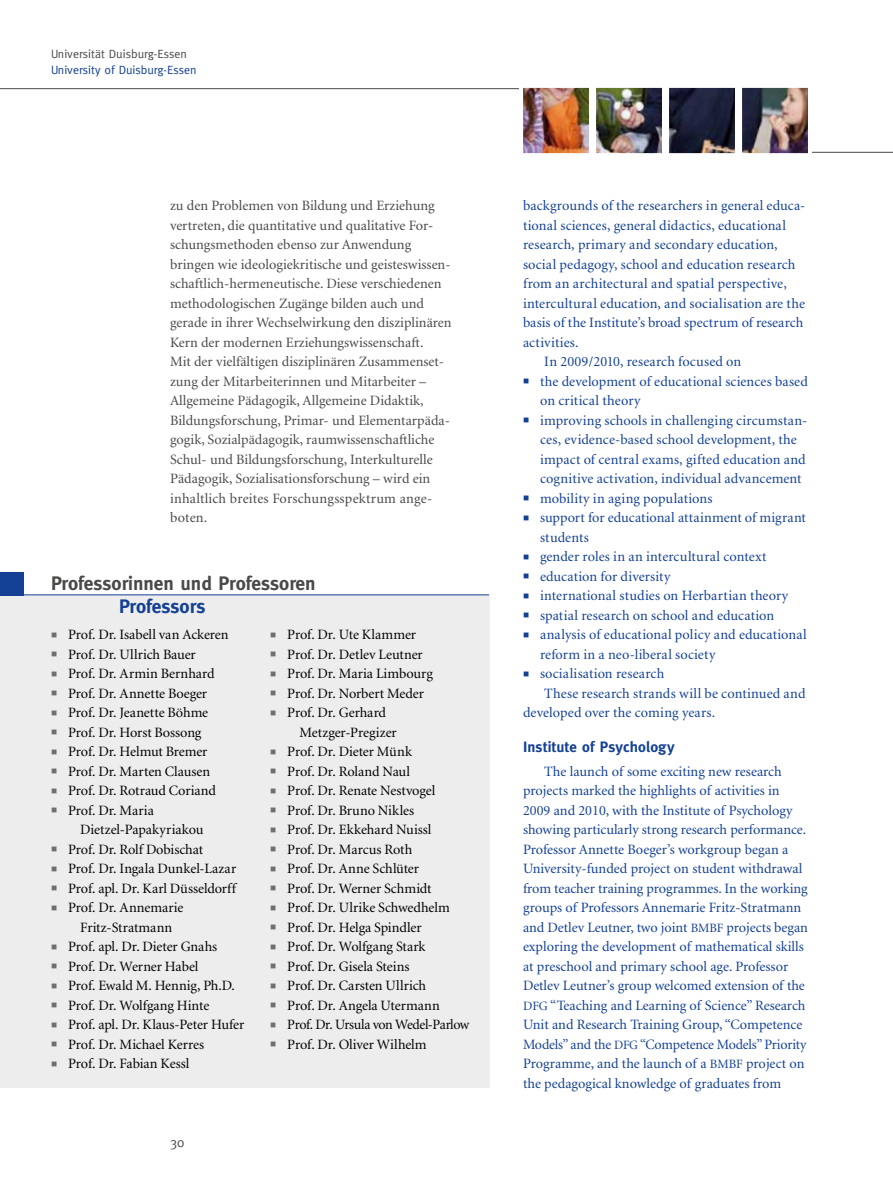
<style>
.page{position:relative;width:893px;height:1191px;background:#fff}
.page>*{position:absolute;margin:0;border:0;box-sizing:border-box;transform-origin:0 0}
.t1{font:700 19.5px "Meta";color:#494948}
.t2{font:700 19.5px "Meta";color:#134094}
.t3{font:700 15px "Meta";letter-spacing:.01em;color:#134094}
.t4{font:14.25px/19.5px "Minion";color:#134094}
.t5{font:14.25px "Minion";letter-spacing:-.005em;color:#000}
.t6{font:14.25px/19.5px "Minion";color:#494948}
.t7{font:14.25px "Minion";letter-spacing:-.035em;color:#000}
.t8{font:13.5px "Meta";color:#494948}
.t9{font:12px "Meta";color:#134094}
.t10{font:12px "Meta";color:#494948}
.s1{font-size:12.75px}
</style>
<div class="page">
<div style="left:0;top:595px;width:489px;height:492px;background:#ededed"></div>
<div style="left:0;top:572px;width:23px;height:23px;background:#134094"></div>
<hr style="left:0;top:594px;width:489px;height:1px;background:#134094">
<hr style="left:808px;top:152px;width:85px;height:1px;background:#494948">
<hr style="left:0;top:88px;width:523px;height:1px;background:#494948">
<div style="left:518px;top:146px;width:294px;height:7px;background:#fff"></div>
<div style="left:519px;top:88px;width:293px;height:6px;background:#fff"></div>
<img style="left:523px;top:88px;width:285px;height:65px">
<p class="t10" style="left:51px;top:47px;width:137px">Universität Duisburg-Essen</p>
<p class="t9" style="left:51px;top:62px;width:147px">University of Duisburg-Essen</p>
<p class="t6" style="left:170px;top:196px;width:283px">zu den Problemen von Bildung und Erziehung vertreten, die quantitative und qualitative For&shy;schungsmethoden ebenso zur Anwendung bringen wie ideologiekritische und geisteswissen&shy;schaftlich-hermeneutische. Diese verschiedenen methodologischen Zugänge bilden auch und gerade in ihrer Wechselwirkung den disziplinären Kern der modernen Erziehungswissenschaft.<br>Mit der vielfältigen disziplinären Zusammenset&shy;zung der Mitarbeiterinnen und Mitarbeiter – Allgemeine Pädagogik, Allgemeine Didaktik, Bildungsforschung, Primar- und Elementarpäda&shy;gogik, Sozialpädagogik, raumwissenschaftliche Schul- und Bildungsforschung, Interkulturelle Pädagogik, Sozialisationsforschung – wird ein inhaltlich breites Forschungsspektrum ange&shy;boten.</p>
<h1 class="t1" style="left:51px;top:571px;width:266px">Professorinnen und Professoren</h1>
<h1 class="t2" style="left:119px;top:595px;width:88px">Professors</h1>
<p class="t5" style="left:68px;top:627px;width:162px">Prof. Dr. Isabell van Ackeren</p>
<p class="t5" style="left:68px;top:647px;width:129px">Prof. Dr. Ullrich Bauer</p>
<p class="t5" style="left:68px;top:666px;width:148px">Prof. Dr. Armin Bernhard</p>
<p class="t5" style="left:68px;top:686px;width:141px">Prof. Dr. Annette Boeger</p>
<p class="t5" style="left:68px;top:705px;width:142px">Prof. Dr. Jeanette Böhme</p>
<p class="t5" style="left:68px;top:725px;width:135px">Prof. Dr. Horst Bossong</p>
<p class="t5" style="left:68px;top:744px;width:141px">Prof. Dr. Helmut Bremer</p>
<p class="t5" style="left:68px;top:764px;width:144px">Prof. Dr. Marten Clausen</p>
<p class="t5" style="left:68px;top:783px;width:149px">Prof. Dr. Rotraud Coriand</p>
<p class="t5" style="left:68px;top:803px;width:87px">Prof. Dr. Maria</p>
<p class="t5" style="left:80px;top:822px;width:125px">Dietzel-Papakyriakou</p>
<p class="t5" style="left:68px;top:842px;width:137px">Prof. Dr. Rolf Dobischat</p>
<p class="t5" style="left:68px;top:861px;width:170px">Prof. Dr. Ingala Dunkel-Lazar</p>
<p class="t5" style="left:68px;top:881px;width:169px">Prof. apl. Dr. Karl Düsseldorff</p>
<p class="t5" style="left:68px;top:900px;width:117px">Prof. Dr. Annemarie</p>
<p class="t5" style="left:80px;top:920px;width:94px">Fritz-Stratmann</p>
<p class="t5" style="left:68px;top:939px;width:151px">Prof. apl. Dr. Dieter Gnahs</p>
<p class="t5" style="left:68px;top:959px;width:132px">Prof. Dr. Werner Habel</p>
<p class="t5" style="left:68px;top:978px;width:168px">Prof. Ewald M. Hennig, Ph.D.</p>
<p class="t5" style="left:68px;top:998px;width:143px">Prof. Dr. Wolfgang Hinte</p>
<p class="t5" style="left:68px;top:1017px;width:178px">Prof. apl. Dr. Klaus-Peter Hufer</p>
<p class="t5" style="left:68px;top:1037px;width:138px">Prof. Dr. Michael Kerres</p>
<p class="t5" style="left:68px;top:1056px;width:123px">Prof. Dr. Fabian Kessl</p>
<p class="t5" style="left:287px;top:627px;width:130px">Prof. Dr. Ute Klammer</p>
<p class="t5" style="left:287px;top:647px;width:137px">Prof. Dr. Detlev Leutner</p>
<p class="t5" style="left:287px;top:666px;width:147px">Prof. Dr. Maria Limbourg</p>
<p class="t5" style="left:287px;top:686px;width:138px">Prof. Dr. Norbert Meder</p>
<p class="t5" style="left:287px;top:705px;width:100px">Prof. Dr. Gerhard</p>
<p class="t5" style="left:300px;top:725px;width:99px">Metzger-Pregizer</p>
<p class="t5" style="left:287px;top:744px;width:126px">Prof. Dr. Dieter Münk</p>
<p class="t5" style="left:287px;top:764px;width:124px">Prof. Dr. Roland Naul</p>
<p class="t5" style="left:287px;top:783px;width:149px">Prof. Dr. Renate Nestvogel</p>
<p class="t5" style="left:287px;top:803px;width:128px">Prof. Dr. Bruno Nikles</p>
<p class="t5" style="left:287px;top:822px;width:146px">Prof. Dr. Ekkehard Nuissl</p>
<p class="t5" style="left:287px;top:842px;width:127px">Prof. Dr. Marcus Roth</p>
<p class="t5" style="left:287px;top:861px;width:133px">Prof. Dr. Anne Schlüter</p>
<p class="t5" style="left:287px;top:881px;width:146px">Prof. Dr. Werner Schmidt</p>
<p class="t5" style="left:287px;top:900px;width:164px">Prof. Dr. Ulrike Schwedhelm</p>
<p class="t5" style="left:287px;top:920px;width:136px">Prof. Dr. Helga Spindler</p>
<p class="t5" style="left:287px;top:939px;width:140px">Prof. Dr. Wolfgang Stark</p>
<p class="t5" style="left:287px;top:959px;width:124px">Prof. Dr. Gisela Steins</p>
<p class="t5" style="left:287px;top:978px;width:140px">Prof. Dr. Carsten Ullrich</p>
<p class="t5" style="left:287px;top:998px;width:154px">Prof. Dr. Angela Utermann</p>
<p class="t7" style="left:287px;top:1017px;width:184px">Prof. Dr. Ursula von Wedel-Parlow</p>
<p class="t5" style="left:287px;top:1037px;width:141px">Prof. Dr. Oliver Wilhelm</p>
<p class="t8" style="left:170px;top:1135px;width:16px">30</p>
<p class="t4" style="left:523px;top:196px;width:284px">backgrounds of the researchers in general educa-</p>
<p class="t4" style="left:523px;top:216px;width:264px">tional sciences, general didactics, educational</p>
<p class="t4" style="left:523px;top:235px;width:256px">research, primary and secondary education,</p>
<p class="t4" style="left:523px;top:255px;width:274px">social pedagogy, school and education research</p>
<p class="t4" style="left:523px;top:274px;width:265px">from an architectural and spatial perspective,</p>
<p class="t4" style="left:523px;top:294px;width:283px">intercultural education, and socialisation are the</p>
<p class="t4" style="left:523px;top:313px;width:282px">basis of the Institute’s broad spectrum of research</p>
<p class="t4" style="left:523px;top:333px;width:57px">activities.</p>
<p class="t4" style="left:544px;top:352px;width:199px">In 2009/2010, research focused on</p>
<p class="t4" style="left:540px;top:372px;width:269px">the development of educational sciences based</p>
<p class="t4" style="left:540px;top:391px;width:102px">on critical theory</p>
<p class="t4" style="left:540px;top:411px;width:269px">improving schools in challenging circumstan-</p>
<p class="t4" style="left:540px;top:430px;width:258px">ces, evidence-based school development, the</p>
<p class="t4" style="left:540px;top:450px;width:267px">impact of central exams, gifted education and</p>
<p class="t4" style="left:540px;top:469px;width:263px">cognitive activation, individual advancement</p>
<p class="t4" style="left:540px;top:489px;width:174px">mobility in aging populations</p>
<p class="t4" style="left:540px;top:508px;width:267px">support for educational attainment of migrant</p>
<p class="t4" style="left:540px;top:528px;width:50px">students</p>
<p class="t4" style="left:540px;top:547px;width:228px">gender roles in an intercultural context</p>
<p class="t4" style="left:540px;top:567px;width:132px">education for diversity</p>
<p class="t4" style="left:540px;top:586px;width:250px">international studies on Herbartian theory</p>
<p class="t4" style="left:540px;top:606px;width:236px">spatial research on school and education</p>
<p class="t4" style="left:540px;top:625px;width:268px">analysis of educational policy and educational</p>
<p class="t4" style="left:540px;top:645px;width:177px">reform in a neo-liberal society</p>
<p class="t4" style="left:540px;top:664px;width:126px">socialisation research</p>
<p class="t4" style="left:544px;top:684px;width:263px">These research strands will be continued and</p>
<p class="t4" style="left:523px;top:703px;width:194px">developed over the coming years.</p>
<p class="t3" style="left:523px;top:738px;width:153px">Institute of Psychology</p>
<p class="t4" style="left:523px;top:762px;width:286px;text-indent:21px">The launch of some exciting new research projects marked the highlights of activities in 2009 and 2010, with the Institute of Psychology showing particularly strong research performance.<br>Professor Annette Boeger’s workgroup began a University-funded project on student withdrawal from teacher training programmes. In the working groups of Professors Annemarie Fritz-Stratmann and Detlev Leutner, two joint <span class="s1">BMBF</span> projects began exploring the development of mathematical skills at preschool and primary school age. Professor Detlev Leutner’s group welcomed extension of the <span class="s1">DFG</span> “Teaching and Learning of Science” Research Unit and Research Training Group, “Competence Models” and the <span class="s1">DFG</span> “Competence Models” Priority Programme, and the launch of a <span class="s1">BMBF</span> project on the pedagogical knowledge of graduates from</p>
</div>
